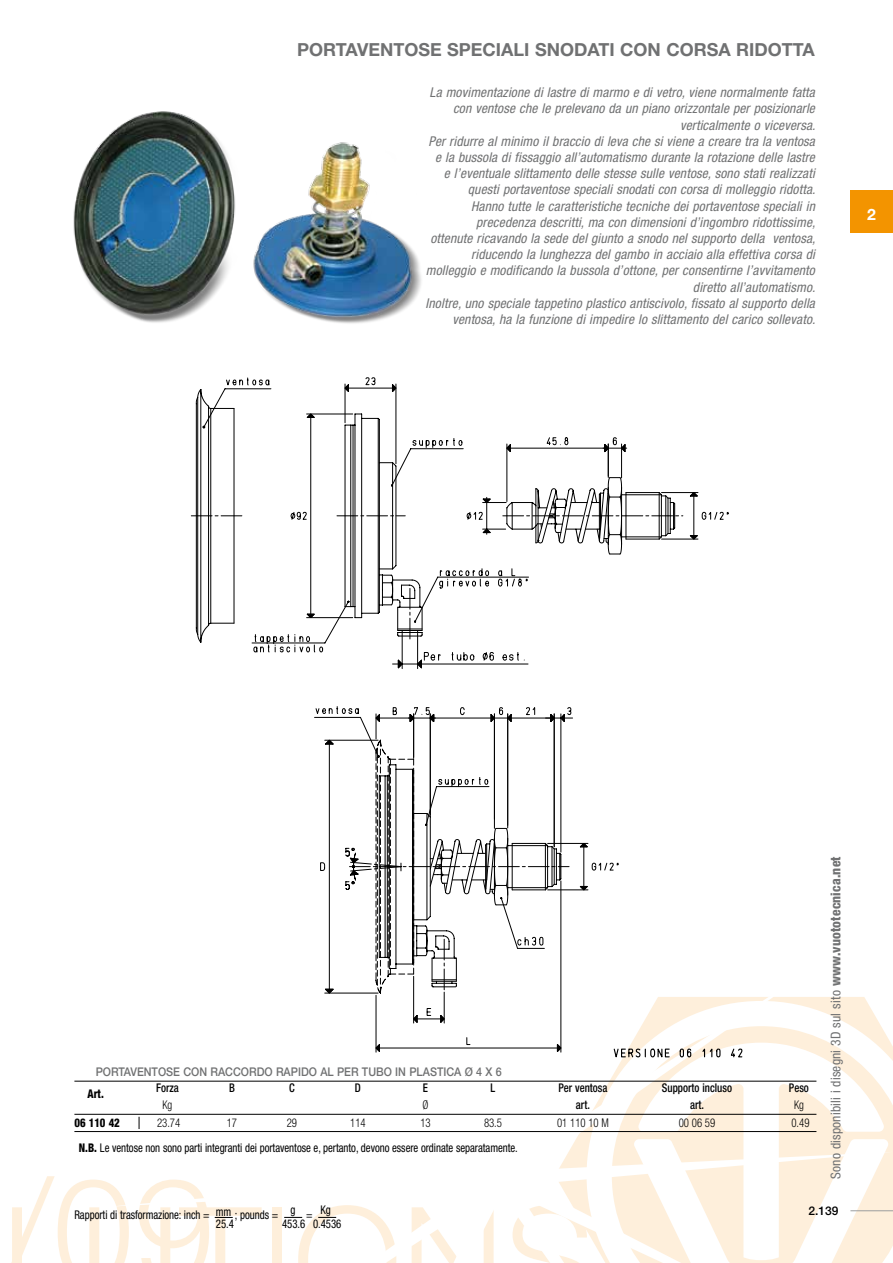
<style>
.page{position:relative;width:893px;height:1263px;background:#fff}
.page>*{position:absolute;margin:0;border:0;box-sizing:border-box;transform-origin:0 0}
.t1{font:700 18px "Helvetica Neue";color:#707172}
.t2{font:700 15.75px "Helvetica Neue";color:#fff}
.t3{font:italic condensed 13.5px/16.2px "Helvetica Neue";letter-spacing:.01em;color:#707172;text-align:right}
.t4{font:condensed 13.5px "Helvetica Neue";letter-spacing:.01em;color:#707172}
.t5{font:condensed 12px "Helvetica Neue";letter-spacing:-.005em;color:#000;scale:.9 1}
.t6{font:500 12px "Helvetica Neue";color:#707172;scale:.9 1}
.t7{font:500 condensed 12px "Helvetica Neue";color:#000;scale:.9 1}
.t8{font:300 condensed 12px "Helvetica Neue";letter-spacing:-.005em;color:#000;scale:.9 1}
.t9{font:800 condensed 12px "Helvetica Neue";color:#000;scale:.9 1}
.t10{font:500 12px "Helvetica Neue";color:#000}
.s1{font-weight:800}
</style>
<div class="page">
<svg style="left:74px;top:997px;width:819px;height:266px"></svg>
<div style="left:850px;top:190px;width:43px;height:43px;background:#f39400"></div>
<hr style="left:850px;top:1210px;width:43px;height:1px;background:#9c9e9f">
<svg style="left:11px;top:1176px;width:251px;height:87px"></svg>
<svg style="left:284px;top:1205px;width:112px;height:58px"></svg>
<svg style="left:191px;top:377px;width:538px;height:292px"></svg>
<svg style="left:314px;top:706px;width:429px;height:356px"></svg>
<img style="left:73px;top:111px;width:348px;height:213px">
<hr style="left:74px;top:1081px;width:742px;height:1px;background:#000">
<hr style="left:74px;top:1114px;width:742px;height:1px;background:#000">
<hr style="left:74px;top:1131px;width:742px;height:1px;background:#000">
<svg style="left:139px;top:1117px;width:1px;height:12px"></svg>
<h1 class="t1" style="left:297px;top:39px;width:337px">PORTAVENTOSE SPECIALI SNODATI CON</h1>
<h1 class="t1" style="left:666px;top:39px;width:14px">CORSA</h1>
<h1 class="t1" style="left:736px;top:39px;width:13px">RIDOTTA</h1>
<p class="t3" style="left:426px;top:84px;width:391px">La movimentazione di lastre di marmo e di vetro, viene normalmente fatta con ventose che le prelevano da un piano orizzontale per posizionarle verticalmente o viceversa.<br>Per ridurre al minimo il braccio di leva che si viene a creare tra la ventosa e la bussola di fissaggio all’automatismo durante la rotazione delle lastre<br>e l’eventuale slittamento delle stesse sulle ventose, sono stati realizzati questi portaventose speciali snodati con corsa di molleggio ridotta.<br>Hanno tutte le caratteristiche tecniche dei portaventose speciali in precedenza descritti, ma con dimensioni d’ingombro ridottissime,<br>ottenute ricavando la sede del giunto a snodo nel supporto della ventosa, riducendo la lunghezza del gambo in acciaio alla effettiva corsa di molleggio e modificando la bussola d’ottone, per consentirne l’avvitamento diretto all’automatismo.<br>Inoltre, uno speciale tappetino plastico antiscivolo, fissato al supporto della ventosa, ha la funzione di impedire lo slittamento del carico sollevato.</p>
<p class="t2" style="left:867px;top:205px;width:10px">2</p>
<p class="t6" style="left:96px;top:1065px;width:453px">PORTAVENTOSE CON RACCORDO RAPIDO AL PER TUBO IN PLASTICA Ø 4 X 6</p>
<p class="t9" style="left:87px;top:1087px;width:20px">Art.</p>
<p class="t7" style="left:156px;top:1081px;width:27px">Forza</p>
<p class="t7" style="left:229px;top:1081px;width:8px">B</p>
<p class="t7" style="left:289px;top:1081px;width:8px">C</p>
<p class="t7" style="left:355px;top:1081px;width:8px">D</p>
<p class="t7" style="left:423px;top:1081px;width:7px">E</p>
<p class="t7" style="left:491px;top:1081px;width:7px">L</p>
<p class="t7" style="left:558px;top:1081px;width:56px">Per ventosa</p>
<p class="t7" style="left:662px;top:1081px;width:79px">Supporto incluso</p>
<p class="t7" style="left:789px;top:1081px;width:24px">Peso</p>
<p class="t8" style="left:162px;top:1098px;width:13px">Kg</p>
<p class="t8" style="left:422px;top:1098px;width:8px">Ø</p>
<p class="t7" style="left:576px;top:1098px;width:17px">art.</p>
<p class="t7" style="left:690px;top:1098px;width:17px">art.</p>
<p class="t8" style="left:794px;top:1098px;width:13px">Kg</p>
<p class="t9" style="left:74px;top:1115px;width:52px">06 110 42</p>
<p class="t8" style="left:157px;top:1115px;width:27px">23.74</p>
<p class="t8" style="left:227px;top:1115px;width:13px">17</p>
<p class="t8" style="left:287px;top:1115px;width:13px">29</p>
<p class="t8" style="left:350px;top:1115px;width:19px">114</p>
<p class="t8" style="left:420px;top:1115px;width:13px">13</p>
<p class="t8" style="left:484px;top:1115px;width:21px">83.5</p>
<p class="t8" style="left:557px;top:1115px;width:59px">01 110 10 M</p>
<p class="t8" style="left:679px;top:1115px;width:42px">00 06 59</p>
<p class="t8" style="left:791px;top:1115px;width:21px">0.49</p>
<p class="t5" style="left:79px;top:1141px;width:489px"><span class="s1">N.B.</span> Le ventose non sono parti integranti dei portaventose e, pertanto, devono essere ordinate separatamente.</p>
<p class="t4" style="left:828px;top:1179px;width:324px;rotate:-90deg">Sono disponibili i disegni 3D sul sito <span class="s1">www.vuototecnica.net</span></p>
<p class="t5" style="left:216px;top:1205px;width:19px">mm</p>
<p class="t5" style="left:290px;top:1202px;width:7px">g</p>
<p class="t5" style="left:321px;top:1202px;width:13px">Kg</p>
<p class="t5" style="left:74px;top:1207px;width:152px">Rapporti di trasformazione: inch =</p>
<p class="t5" style="left:235px;top:1207px;width:50px">; pounds =</p>
<p class="t5" style="left:306px;top:1207px;width:9px">=</p>
<p class="t5" style="left:216px;top:1216px;width:21px">25.4</p>
<p class="t5" style="left:282px;top:1216px;width:67px">453.6 0.4536</p>
<p class="t10" style="left:808px;top:1204px;width:31px">2.139</p>
</div>
